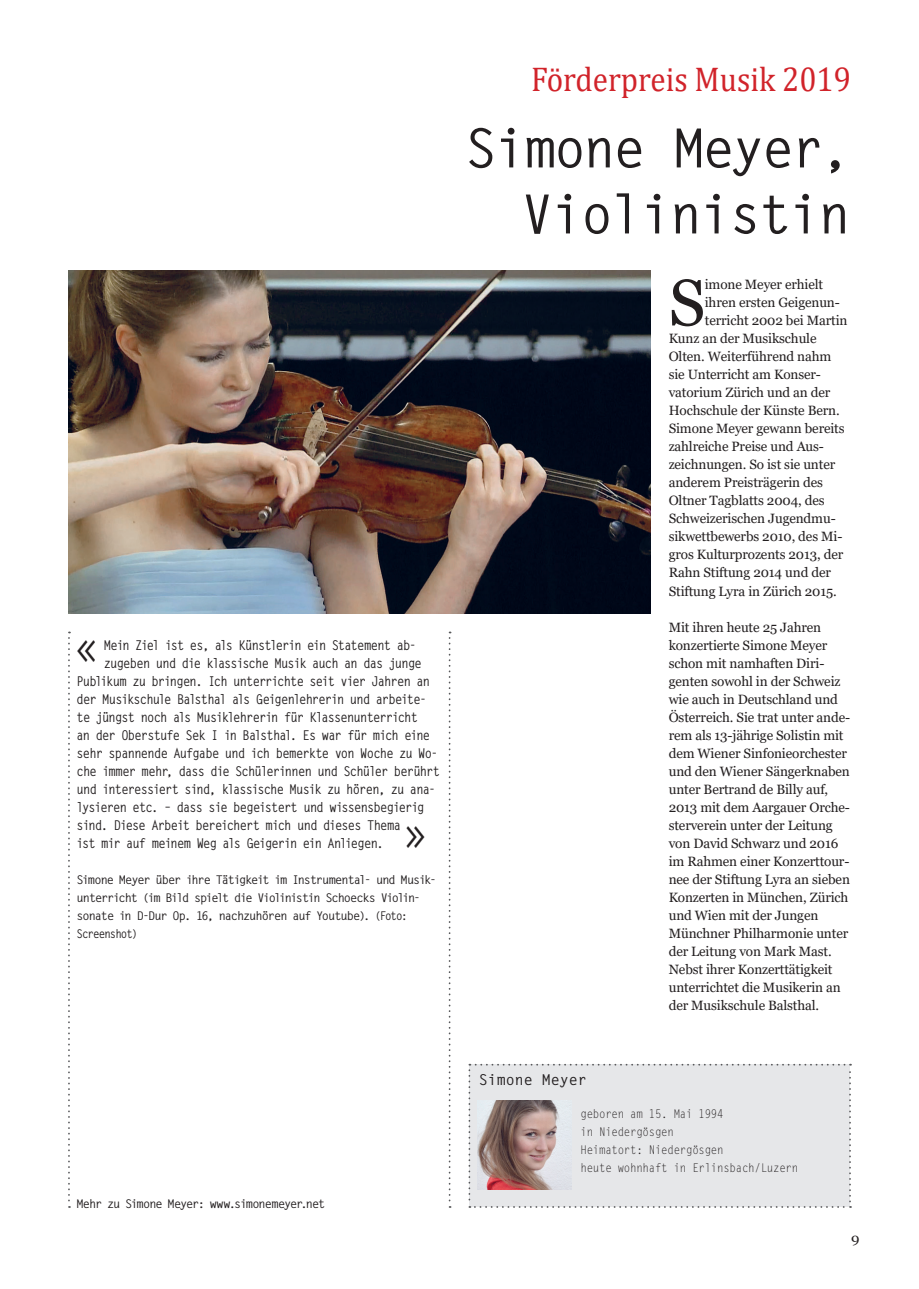
<style>
.page{position:relative;width:919px;height:1289px;background:#fff}
.page>*{position:absolute;margin:0;border:0;box-sizing:border-box;transform-origin:0 0}
.t1{font:65.4px "Georgia";color:#231f20}
.t2{font:700 54px/66px "Letter Gothic Std";letter-spacing:-.05em;color:#231f20;text-align:right}
.t3{font:700 42px "Letter Gothic Std";color:#231f20;scale:.75 1}
.t4{font:34.5px "Cambria";color:#d1232a;scale:.9 1}
.t5{font:700 15px "Letter Gothic Std";color:#231f20}
.t6{font:13.5px/18px "Georgia";letter-spacing:-.01em;color:#231f20}
.t7{font:700 13.5px "Letter Gothic Std";letter-spacing:-.075em;color:#231f20;scale:.9 1}
.t8{font:13.5px "Georgia";letter-spacing:-.01em;color:#231f20;scale:1.11 1}
.t9{font:700 12px/18px "Letter Gothic Std";letter-spacing:-.095em;color:#231f20}
.t10{font:12px/18px "Letter Gothic Std";letter-spacing:-.025em;color:#231f20;scale:.9 1}
</style>
<div class="page">
<div style="left:468px;top:1063px;width:382px;height:144px;background:#e6e7e9"></div>
<img style="left:477px;top:1100px;width:95px;height:89px">
<img style="left:68px;top:270px;width:582px;height:343px">
<svg style="left:68px;top:631px;width:2px;height:576px"></svg>
<svg style="left:448px;top:631px;width:2px;height:576px"></svg>
<p class="t7" style="left:104px;top:636px;width:349px">Mein Ziel ist es, als Künstlerin ein Statement ab-</p>
<p class="t7" style="left:104px;top:654px;width:355px">zugeben und die klassische Musik auch an das junge</p>
<p class="t7" style="left:77px;top:672px;width:394px">Publikum zu bringen. Ich unterrichte seit vier Jahren an</p>
<p class="t7" style="left:77px;top:690px;width:390px">der Musikschule Balsthal als Geigenlehrerin und arbeite-</p>
<p class="t7" style="left:77px;top:708px;width:381px">te jüngst noch als Musiklehrerin für Klassenunterricht</p>
<p class="t7" style="left:77px;top:726px;width:394px">an der Oberstufe Sek I in Balsthal. Es war für mich eine</p>
<p class="t7" style="left:77px;top:744px;width:403px">sehr spannende Aufgabe und ich bemerkte von Woche zu Wo-</p>
<p class="t7" style="left:77px;top:762px;width:405px">che immer mehr, dass die Schülerinnen und Schüler berührt</p>
<p class="t7" style="left:77px;top:780px;width:400px">und interessiert sind, klassische Musik zu hören, zu ana-</p>
<p class="t7" style="left:77px;top:798px;width:388px">lysieren etc. – dass sie begeistert und wissensbegierig</p>
<p class="t7" style="left:77px;top:816px;width:362px">sind. Diese Arbeit bereichert mich und dieses Thema</p>
<p class="t7" style="left:77px;top:834px;width:343px">ist mir auf meinem Weg als Geigerin ein Anliegen.</p>
<p class="t9" style="left:77px;top:870px;width:361px">Simone Meyer über ihre Tätigkeit im Instrumental- und Musik&shy;unterricht (im Bild spielt die Violinistin Schoecks Violin&shy;sonate in D-Dur Op. 16, nachzuhören auf Youtube). (Foto:<br>Screenshot)</p>
<h3 class="t3" style="left:77px;top:625px;width:27px">«</h3>
<h3 class="t3" style="left:406px;top:811px;width:27px">»</h3>
<p class="t9" style="left:77px;top:1194px;width:250px">Mehr zu Simone Meyer: www.simonemeyer.net</p>
<h3 class="t4" style="left:531px;top:59px;width:357px">Förderpreis Musik 2019</h3>
<h2 class="t2" style="left:464px;top:116px;width:388px">Simone Meyer,<br>Violinistin</h2>
<h1 class="t1" style="left:668px;top:263px;width:38px">S</h1>
<p class="t6" style="left:704px;top:276px;width:120px">imone Meyer erhielt</p>
<p class="t6" style="left:704px;top:294px;width:136px">ihren ersten Geigenun-</p>
<p class="t6" style="left:704px;top:312px;width:144px">terricht 2002 bei Martin</p>
<p class="t6" style="left:668px;top:330px;width:149px">Kunz an der Musikschule</p>
<p class="t6" style="left:668px;top:348px;width:164px">Olten. Weiterführend nahm</p>
<p class="t6" style="left:668px;top:366px;width:154px">sie Unterricht am Konser-</p>
<p class="t6" style="left:668px;top:384px;width:163px">vatorium Zürich und an der</p>
<p class="t6" style="left:668px;top:402px;width:172px">Hochschule der Künste Bern.</p>
<p class="t6" style="left:668px;top:420px;width:177px">Simone Meyer gewann bereits</p>
<p class="t6" style="left:668px;top:438px;width:157px">zahlreiche Preise und Aus-</p>
<p class="t6" style="left:668px;top:456px;width:168px">zeichnungen. So ist sie unter</p>
<p class="t6" style="left:668px;top:474px;width:156px">anderem Preisträgerin des</p>
<p class="t6" style="left:668px;top:492px;width:157px">Oltner Tagblatts 2004, des</p>
<p class="t6" style="left:668px;top:510px;width:168px">Schweizerischen Jugendmu-</p>
<p class="t6" style="left:668px;top:528px;width:175px">sikwettbewerbs 2010, des Mi-</p>
<p class="t6" style="left:668px;top:546px;width:176px">gros Kulturprozents 2013, der</p>
<p class="t6" style="left:668px;top:564px;width:164px">Rahn Stiftung 2014 und der</p>
<p class="t6" style="left:668px;top:582px;width:169px">Stiftung Lyra in Zürich 2015.</p>
<p class="t6" style="left:668px;top:618px;width:183px">Mit ihren heute 25 Jahren konzertierte Simone Meyer schon mit namhaften Diri&shy;genten sowohl in der Schweiz wie auch in Deutschland und<br>Österreich. Sie trat unter ande&shy;rem als 13-jährige Solistin mit dem Wiener Sinfonieorchester und den Wiener Sängerknaben unter Bertrand de Billy auf,<br>2013 mit dem Aargauer Orche&shy;sterverein unter der Leitung von David Schwarz und 2016 im Rahmen einer Konzerttour&shy;nee der Stiftung Lyra an sieben<br>Konzerten in München, Zürich und Wien mit der Jungen<br>Münchner Philharmonie unter der Leitung von Mark Mast.<br>Nebst ihrer Konzerttätigkeit unterrichtet die Musikerin an der Musikschule Balsthal.</p>
<p class="t5" style="left:479px;top:1070px;width:109px">Simone Meyer</p>
<p class="t10" style="left:580px;top:1104px;width:243px">geboren am 15. Mai 1994<br>in Niedergösgen<br>Heimatort: Niedergösgen<br>heute wohnhaft in Erlinsbach/Luzern</p>
<p class="t8" style="left:851px;top:1230px;width:9px">9</p>
</div>
